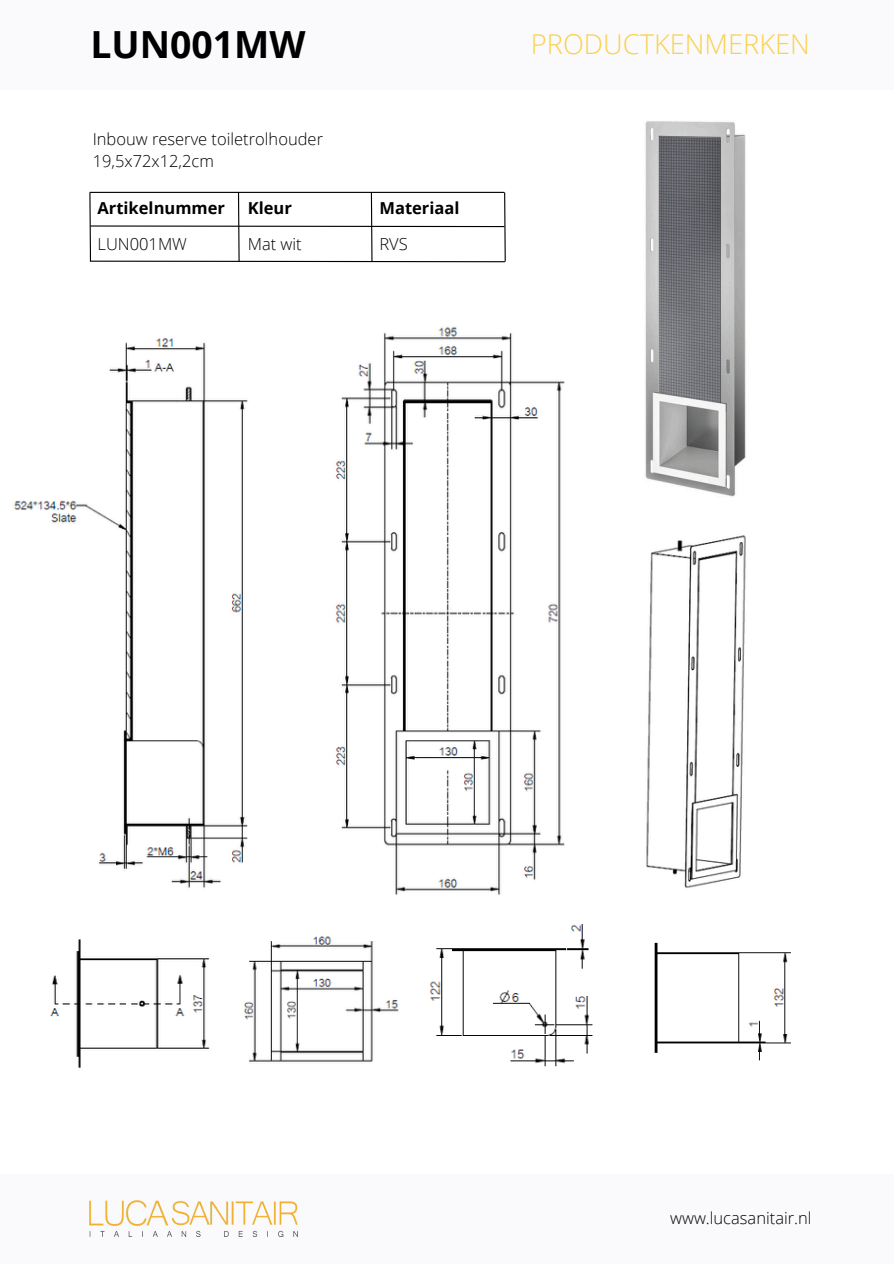
<style>
.page{position:relative;width:894px;height:1264px;background:#fff}
.page>*{position:absolute;margin:0;border:0;box-sizing:border-box;transform-origin:0 0}
.t1{font:700 37.35px "Open Sans";color:#000}
.t2{font:300 27.3px "Open Sans";color:#f9d14c}
.t3{font:300 16.5px/22.5px "Open Sans";color:#000}
.t4{font:700 16.5px "Open Sans";color:#000}
</style>
<div class="page">
<div style="left:0;top:1174px;width:893px;height:89px;background:#fafafc"></div>
<div style="left:0;top:0;width:893px;height:89px;background:#fafafc"></div>
<img style="left:90px;top:1200px;width:208px;height:36px">
<svg style="left:89px;top:191px;width:417px;height:72px"></svg>
<img style="left:645px;top:121px;width:101px;height:376px">
<img style="left:14px;top:327px;width:551px;height:568px">
<img style="left:646px;top:535px;width:100px;height:353px">
<img style="left:50px;top:939px;width:160px;height:129px">
<img style="left:244px;top:936px;width:155px;height:126px">
<img style="left:429px;top:924px;width:164px;height:143px">
<img style="left:654px;top:942px;width:137px;height:119px">
<h2 class="t1" style="left:90px;top:18px;width:216px">LUN001MW</h2>
<h1 class="t2" style="left:530px;top:25px;width:280px">PRODUCTKENMERKEN</h1>
<p class="t3" style="left:93px;top:127px;width:232px">Inbouw reserve toiletrolhouder<br>19,5x72x12,2cm</p>
<p class="t4" style="left:97px;top:196px;width:129px">Artikelnummer</p>
<p class="t3" style="left:97px;top:232px;width:91px">LUN001MW</p>
<p class="t4" style="left:248px;top:196px;width:46px">Kleur</p>
<p class="t3" style="left:248px;top:232px;width:55px">Mat wit</p>
<h4 class="t4" style="left:379px;top:196px;width:81px">Materiaal</h4>
<h4 class="t3" style="left:379px;top:232px;width:30px">RVS</h4>
<p class="t3" style="left:670px;top:1206px;width:143px">www.lucasanitair.nl</p>
</div>
